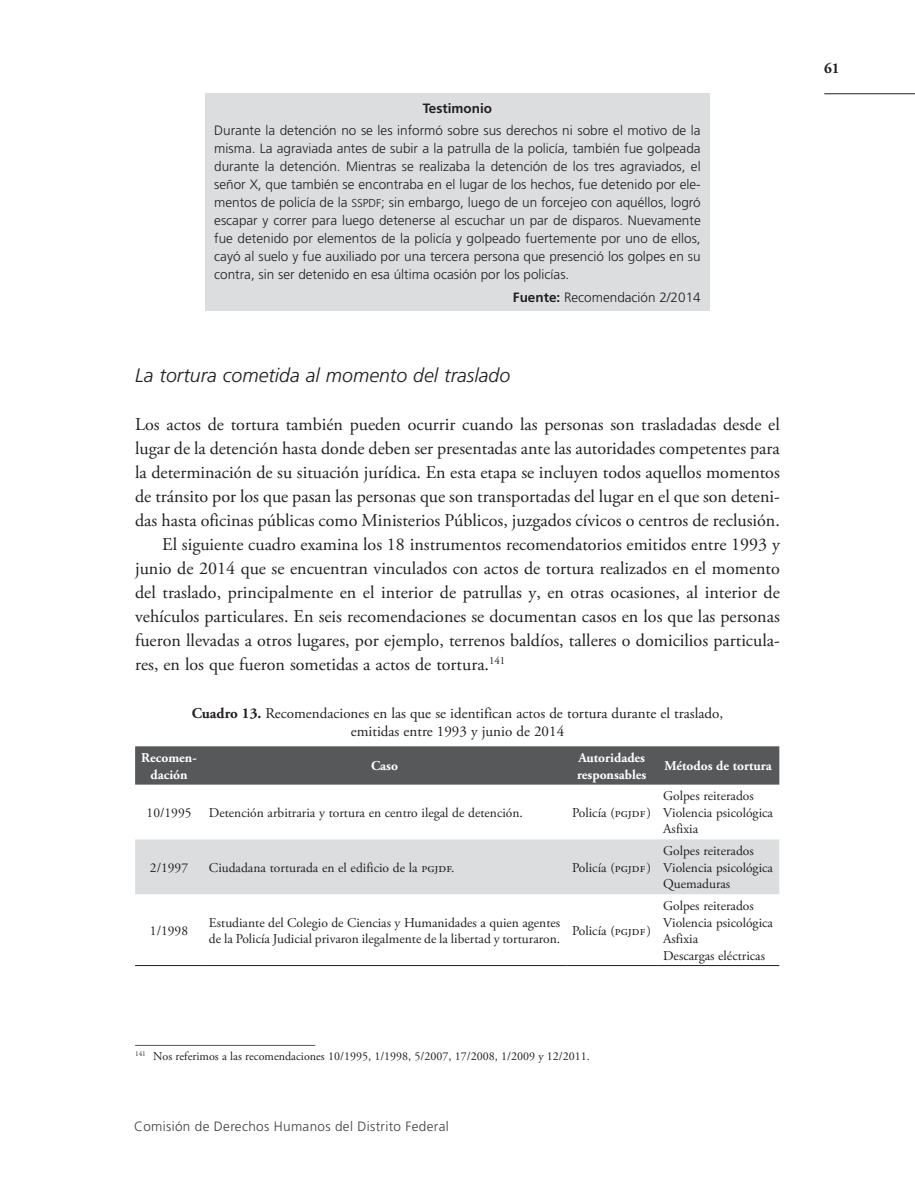
<style>
.page{position:relative;width:915px;height:1191px;background:#fff}
.page>*{position:absolute;margin:0;border:0;box-sizing:border-box;transform-origin:0 0}
.t1{font:italic 300 19.5px "Frutiger LT Std";color:#231f20}
.t2{font:18px "Adobe Garamond Pro";color:#231f20}
.t3{font:15px/18px "Adobe Garamond Pro";color:#231f20;text-align:center}
.t4{font:700 15px "Adobe Garamond Pro";color:#231f20}
.t5{font:300 13.5px/18px "Frutiger LT Std";color:#231f20;text-align:justify}
.t6{font:13.5px/16.5px "Adobe Garamond Pro";color:#231f20}
.t7{font:700 13.5px/16.5px "Adobe Garamond Pro";color:#fff;text-align:center}
.t8{font:300 13.5px "Frutiger LT Std";letter-spacing:.025em;color:#3e3e3f}
.t9{font:700 13.5px "Frutiger LT Std";color:#231f20}
.t10{font:12px "Adobe Garamond Pro";color:#231f20}
.s1{font-family:"Frutiger LT Std Light SC850";font-weight:400;font-size:11.55px}
.s2{font-weight:700}
</style>
<div class="page">
<hr style="left:824px;top:93px;width:90px;height:1px;background:#231f20">
<div style="left:205px;top:94px;width:504px;height:217px;background:#dcdddf"></div>
<div style="left:135px;top:746px;width:644px;height:38px;background:#57585a"></div>
<div style="left:135px;top:839px;width:644px;height:55px;background:#dcdddf"></div>
<hr style="left:135px;top:965px;width:68px;height:1px;background:#231f20">
<hr style="left:203px;top:965px;width:363px;height:1px;background:#231f20">
<hr style="left:566px;top:965px;width:91px;height:1px;background:#231f20">
<hr style="left:657px;top:965px;width:122px;height:1px;background:#231f20">
<hr style="left:135px;top:1045px;width:180px;height:1px;background:#57585a">
<p class="t9" style="left:423px;top:100px;width:71px">Testimonio</p>
<p class="t5" style="left:214px;top:122px;width:488px">Durante la detención no se les informó sobre sus derechos ni sobre el motivo de la misma. La agraviada antes de subir a la patrulla de la policía, también fue golpeada durante la detención. Mientras se realizaba la detención de los tres agraviados, el señor X, que también se encontraba en el lugar de los hechos, fue detenido por ele&shy;mentos de policía de la <span class="s1">sspdf</span>; sin embargo, luego de un forcejeo con aquéllos, logró escapar y correr para luego detenerse al escuchar un par de disparos. Nuevamente fue detenido por elementos de la policía y golpeado fuertemente por uno de ellos, cayó al suelo y fue auxiliado por una tercera persona que presenció los golpes en su contra, sin ser detenido en esa última ocasión por los policías.</p>
<p class="t5" style="left:513px;top:288px;width:189px"><span class="s2">Fuente:</span> Recomendación 2/2014</p>
<p class="t1" style="left:135px;top:364px;width:376px">La tortura cometida al momento del traslado</p>
<p class="t2" style="left:135px;top:413px;width:646px">Los actos de tortura también pueden ocurrir cuando las personas son trasladadas desde el</p>
<p class="t2" style="left:135px;top:437px;width:646px">lugar de la detención hasta donde deben ser presentadas ante las autoridades competentes para</p>
<p class="t2" style="left:135px;top:461px;width:646px">la determinación de su situación jurídica. En esta etapa se incluyen todos aquellos momentos</p>
<p class="t2" style="left:135px;top:485px;width:646px">de tránsito por los que pasan las personas que son transportadas del lugar en el que son deteni-</p>
<p class="t2" style="left:135px;top:509px;width:646px">das hasta oficinas públicas como Ministerios Públicos, juzgados cívicos o centros de reclusión.</p>
<p class="t2" style="left:162px;top:533px;width:619px">El siguiente cuadro examina los 18 instrumentos recomendatorios emitidos entre 1993 y</p>
<p class="t2" style="left:135px;top:557px;width:646px">junio de 2014 que se encuentran vinculados con actos de tortura realizados en el momento</p>
<p class="t2" style="left:135px;top:581px;width:646px">del traslado, principalmente en el interior de patrullas y, en otras ocasiones, al interior de</p>
<p class="t2" style="left:135px;top:605px;width:646px">vehículos particulares. En seis recomendaciones se documentan casos en los que las personas</p>
<p class="t2" style="left:135px;top:629px;width:646px">fueron llevadas a otros lugares, por ejemplo, terrenos baldíos, talleres o domicilios particula-</p>
<p class="t2" style="left:135px;top:653px;width:371px">res, en los que fueron sometidas a actos de tortura.<sup>141</sup></p>
<p class="t3" style="left:192px;top:704px;width:533px"><span class="s2">Cuadro 13.</span> Recomendaciones en las que se identifican actos de tortura durante el traslado, emitidas entre 1993 y junio de 2014</p>
<p class="t7" style="left:141px;top:750px;width:57px">Recomen&shy;dación</p>
<p class="t7" style="left:371px;top:758px;width:28px">Caso</p>
<p class="t7" style="left:577px;top:750px;width:71px;text-align:left">Autoridades responsables</p>
<p class="t7" style="left:664px;top:758px;width:109px">Métodos de tortura</p>
<p class="t6" style="left:146px;top:805px;width:46px">10/1995</p>
<p class="t6" style="left:209px;top:805px;width:315px">Detención arbitraria y tortura en centro ilegal de detención.</p>
<p class="t6" style="left:572px;top:805px;width:80px">Policía (pgjdf )</p>
<p class="t6" style="left:663px;top:788px;width:111px">Golpes reiterados<br>Violencia psicológica<br>Asfixia</p>
<p class="t6" style="left:150px;top:859px;width:40px">2/1997</p>
<p class="t6" style="left:209px;top:859px;width:247px">Ciudadana torturada en el edificio de la pgjdf.</p>
<p class="t6" style="left:572px;top:859px;width:80px">Policía (pgjdf )</p>
<p class="t6" style="left:150px;top:922px;width:40px">1/1998</p>
<p class="t6" style="left:209px;top:914px;width:352px">Estudiante del Colegio de Ciencias y Humanidades a quien agentes de la Policía Judicial privaron ilegalmente de la libertad y torturaron.</p>
<p class="t6" style="left:572px;top:922px;width:80px">Policía (pgjdf )</p>
<p class="t6" style="left:663px;top:843px;width:111px">Golpes reiterados<br>Violencia psicológica<br>Quemaduras</p>
<p class="t6" style="left:663px;top:898px;width:111px">Golpes reiterados<br>Violencia psicológica<br>Asfixia<br>Descargas eléctricas</p>
<p class="t10" style="left:135px;top:1049px;width:456px"><sup>141</sup> Nos referimos a las recomendaciones 10/1995, 1/1998, 5/2007, 17/2008, 1/2009 y 12/2011.</p>
<p class="t8" style="left:134px;top:1118px;width:316px">Comisión de Derechos Humanos del Distrito Federal</p>
<p class="t4" style="left:823px;top:60px;width:17px">61</p>
</div>
